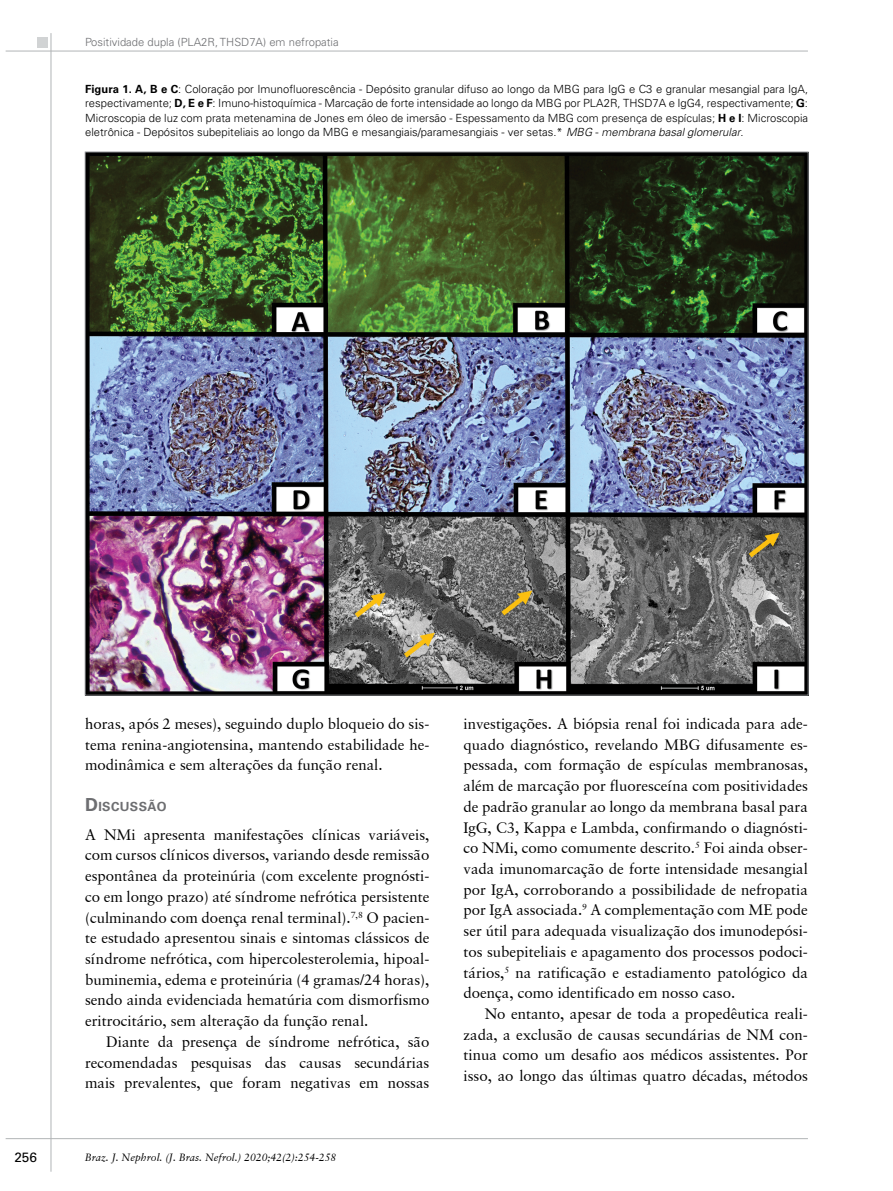
<style>
.page{position:relative;width:893px;height:1191px;background:#fff}
.page>*{position:absolute;margin:0;border:0;box-sizing:border-box;transform-origin:0 0}
.t1{font:15px/20.7px "Garamond Retrospective S Si";color:#000;text-align:justify}
.t2{font:13.5px "Univers LT Std";color:#000}
.t3{font:700 12.6px "Univers LT Std";letter-spacing:.03em;color:#6d6e71}
.t4{font:300 11.25px/14.2px "Univers LT Std";color:#000;text-align:justify}
.t5{font:300 11.25px "Univers LT Std";color:#6d6e71}
.t6{font:italic 10.5px "Garamond Retrospective S Si";color:#000}
.s1{font-weight:700}
.s2{font-style:italic}
.s3{font-size:18px}
</style>
<div class="page">
<div style="left:37px;top:37px;width:11px;height:11px;background:#d1d3d4"></div>
<hr style="left:6px;top:51px;width:802px;height:1px;background:#b1b4b6">
<hr style="left:51px;top:33px;width:1px;height:1138px;background:#b1b4b6">
<hr style="left:6px;top:1138px;width:802px;height:1px;background:#b1b4b6">
<img style="left:87px;top:154px;width:719px;height:539px">
<p class="t5" style="left:85px;top:36px;width:255px">Positividade dupla (PLA2R, THSD7A) em nefropatia</p>
<p class="t4" style="left:85px;top:82px;width:724px"><span class="s1">Figura 1. A, B e C</span>: Coloração por Imunofluorescência - Depósito granular difuso ao longo da MBG para IgG e C3 e granular mesangial para IgA, respectivamente; <span class="s1">D, E e F</span>: Imuno-histoquímica - Marcação de forte intensidade ao longo da MBG por PLA2R, THSD7A e IgG4, respectivamente; <span class="s1">G</span>:<br>Microscopia de luz com prata metenamina de Jones em óleo de imersão - Espessamento da MBG com presença de espículas; <span class="s1">H e I</span>: Microscopia eletrônica - Depósitos subepiteliais ao longo da MBG e mesangiais/paramesangiais - ver setas.* <span class="s2">MBG</span> - <span class="s2">membrana basal glomerular</span>.</p>
<p class="t2" style="left:14px;top:1149px;width:24px">256</p>
<p class="t1" style="left:85px;top:713px;width:346px">horas, após 2 meses), seguindo duplo bloqueio do sis&shy;tema renina-angiotensina, mantendo estabilidade he&shy;modinâmica e sem alterações da função renal.</p>
<p class="t3" style="left:85px;top:798px;width:83px"><span class="s3">D</span> ISCUSSÃO</p>
<p class="t1" style="left:85px;top:824px;width:346px">A NMi apresenta manifestações clínicas variáveis, com cursos clínicos diversos, variando desde remissão espontânea da proteinúria (com excelente prognósti&shy;co em longo prazo) até síndrome nefrótica persistente (culminando com doença renal terminal).<sup>7,8</sup> O pacien&shy;te estudado apresentou sinais e sintomas clássicos de síndrome nefrótica, com hipercolesterolemia, hipoal&shy;buminemia, edema e proteinúria (4 gramas/24 horas), sendo ainda evidenciada hematúria com dismorfismo eritrocitário, sem alteração da função renal.</p>
<p class="t1" style="left:85px;top:1031px;width:346px;text-indent:21px">Diante da presença de síndrome nefrótica, são recomendadas pesquisas das causas secundárias mais prevalentes, que foram negativas em nossas</p>
<p class="t6" style="left:85px;top:1151px;width:253px">Braz. J. Nephrol. (J. Bras. Nefrol.) 2020;42(2):254-258</p>
<p class="t1" style="left:463px;top:713px;width:346px">investigações. A biópsia renal foi indicada para ade&shy;quado diagnóstico, revelando MBG difusamente es&shy;pessada, com formação de espículas membranosas, além de marcação por fluoresceína com positividades de padrão granular ao longo da membrana basal para IgG, C3, Kappa e Lambda, confirmando o diagnósti&shy;co NMi, como comumente descrito.<sup>5</sup> Foi ainda obser&shy;vada imunomarcação de forte intensidade mesangial por IgA, corroborando a possibilidade de nefropatia por IgA associada.<sup>9</sup> A complementação com ME pode ser útil para adequada visualização dos imunodepósi&shy;tos subepiteliais e apagamento dos processos podoci&shy;tários,<sup>5</sup> na ratificação e estadiamento patológico da doença, como identificado em nosso caso.</p>
<p class="t1" style="left:463px;top:1003px;width:346px;text-indent:21px">No entanto, apesar de toda a propedêutica reali&shy;zada, a exclusão de causas secundárias de NM con&shy;tinua como um desafio aos médicos assistentes. Por isso, ao longo das últimas quatro décadas, métodos</p>
</div>
